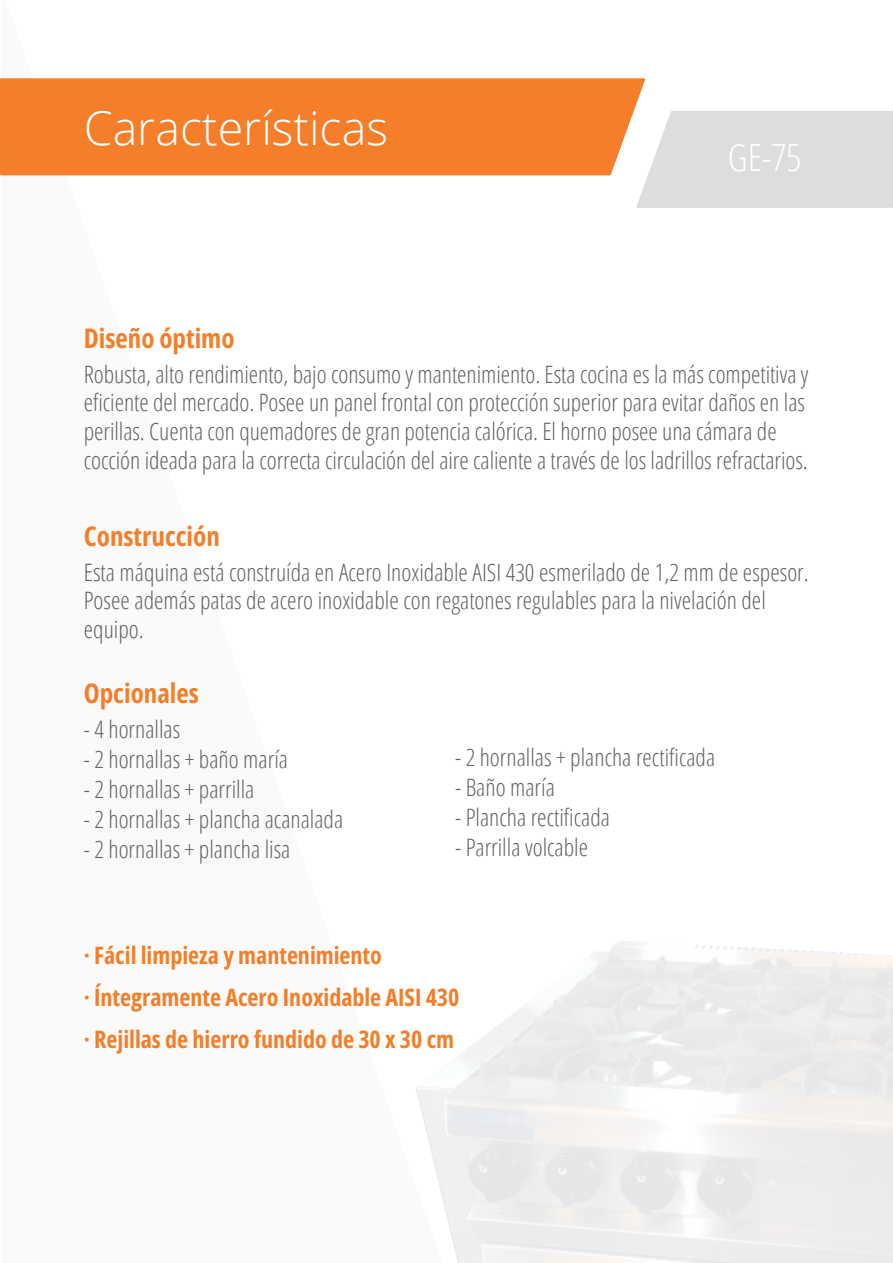
<style>
.page{position:relative;width:893px;height:1263px;background:#fff}
.page>*{position:absolute;margin:0;border:0;box-sizing:border-box;transform-origin:0 0}
.t1{font:300 46.5px "Open Sans";color:#fff}
.t2{font:300 condensed 37.5px "Open Sans";color:#fff}
.t3{font:700 27px "Open Sans Condensed";color:#f47e29}
.t4{font:300 condensed 24px/28.8px "Open Sans";color:#5f6364}
.t5{font:700 24px/42px "Open Sans Condensed";color:#f47e29}
</style>
<div class="page">
<div style="left:0;top:78px;width:645px;height:97px;background:#f47e29"></div>
<div style="left:636px;top:111px;width:257px;height:97px;background:#dcdddf"></div>
<h1 class="t1" style="left:84px;top:96px;width:306px">Características</h1>
<h2 class="t2" style="left:728px;top:132px;width:75px">GE-75</h2>
<p class="t3" style="left:84px;top:318px;width:152px">Diseño óptimo</p>
<p class="t4" style="left:84px;top:359px;width:726px">Robusta, alto rendimiento, bajo consumo y mantenimiento. Esta cocina es la más competitiva y eficiente del mercado. Posee un panel frontal con protección superior para evitar daños en las perillas. Cuenta con quemadores de gran potencia calórica. El horno posee una cámara de cocción ideada para la correcta circulación del aire caliente a través de los ladrillos refractarios.</p>
<p class="t3" style="left:84px;top:516px;width:138px">Construcción</p>
<p class="t4" style="left:84px;top:557px;width:726px">Esta máquina está construída en Acero Inoxidable AISI 430 esmerilado de 1,2 mm de espesor.<br>Posee además patas de acero inoxidable con regatones regulables para la nivelación del equipo.</p>
<p class="t3" style="left:84px;top:673px;width:117px">Opcionales</p>
<p class="t4" style="left:84px;top:714px;width:98px">- 4 hornallas</p>
<p class="t4" style="left:84px;top:744px;width:206px">- 2 hornallas + baño maría</p>
<p class="t4" style="left:84px;top:774px;width:172px">- 2 hornallas + parrilla</p>
<p class="t4" style="left:84px;top:804px;width:261px">- 2 hornallas + plancha acanalada</p>
<p class="t4" style="left:84px;top:834px;width:208px">- 2 hornallas + plancha lisa</p>
<p class="t4" style="left:455px;top:742px;width:262px">- 2 hornallas + plancha rectificada</p>
<p class="t4" style="left:455px;top:772px;width:101px">- Baño maría</p>
<p class="t4" style="left:455px;top:802px;width:156px">- Plancha rectificada</p>
<p class="t4" style="left:455px;top:832px;width:135px">- Parrilla volcable</p>
<p class="t5" style="left:84px;top:934px;width:377px">· Fácil limpieza y mantenimiento<br>· Íntegramente Acero Inoxidable AISI 430 · Rejillas de hierro fundido de 30 x 30 cm</p>
</div>
